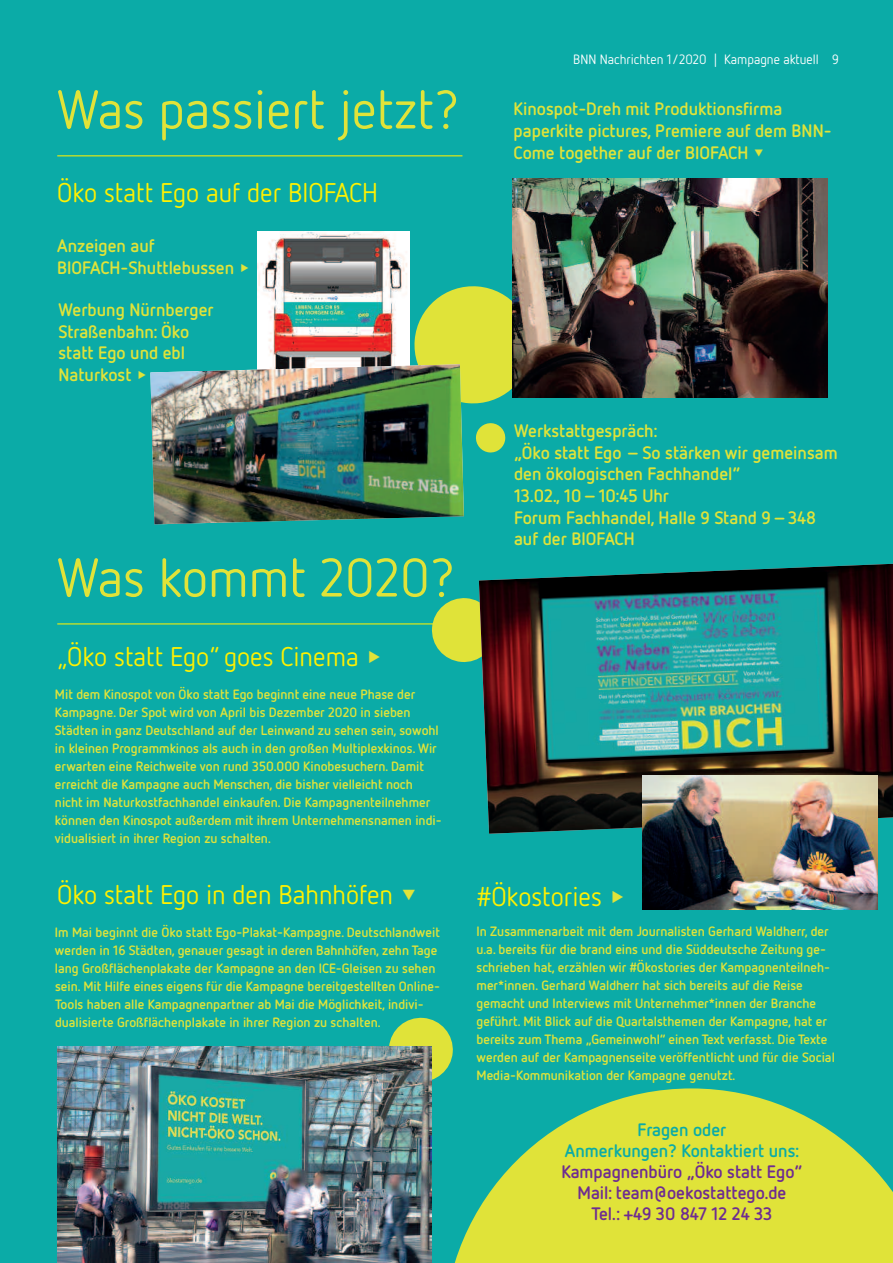
<style>
.page{position:relative;width:893px;height:1263px;background:#0baba7}
.page>*{position:absolute;margin:0;border:0;box-sizing:border-box;transform-origin:0 0}
.t1{font:54px "Netto";color:#e0e339}
.t2{font:27px "Netto";color:#fff101}
.t3{font:700 18px/21.8px "Netto";color:#e0e339}
.t4{font:700 18px/21px "Netto";color:#6e2c91;text-align:center}
.t5{font:700 18px/21px "Netto";color:#0baba7;text-align:center}
.t6{font:700 13.5px/18px "Netto";color:#e0e339}
.t7{font:13.5px "Netto";color:#fff}
.s1{color:#e0e339}
</style>
<div class="page">
<hr style="left:57px;top:155px;width:405px;height:1px;background:#fff101">
<hr style="left:57px;top:623px;width:401px;height:1px;background:#fff101">
<svg style="left:414px;top:284px;width:99px;height:120px;background:#bed848"></svg>
<img style="left:513px;top:179px;width:315px;height:219px">
<svg style="left:476px;top:423px;width:30px;height:30px"></svg>
<img style="left:258px;top:232px;width:152px;height:132px">
<img style="left:150px;top:364px;width:314px;height:160px">
<svg style="left:431px;top:598px;width:48px;height:64px"></svg>
<img style="left:479px;top:563px;width:414px;height:271px">
<svg style="left:389px;top:1017px;width:64px;height:63px"></svg>
<img style="left:57px;top:1046px;width:375px;height:217px">
<img style="left:643px;top:775px;width:235px;height:134px">
<svg style="left:454px;top:1088px;width:439px;height:175px;fill:#e0e339"></svg>
<h1 class="t1" style="left:57px;top:91px;width:403px">Was passiert jetzt?</h1>
<h2 class="t2" style="left:57px;top:183px;width:322px">Öko statt Ego auf der BIOFACH</h2>
<h3 class="t3" style="left:57px;top:237px;width:195px">Anzeigen auf<br>BIOFACH-Shuttlebussen ◆</h3>
<h3 class="t3" style="left:58px;top:301px;width:157px">Werbung Nürnberger<br>Straßenbahn: Öko statt Ego und ebl<br>Naturkost ◆</h3>
<h1 class="t1" style="left:57px;top:559px;width:399px">Was kommt 2020?</h1>
<h2 class="t2" style="left:57px;top:647px;width:328px">„Öko statt Ego“ goes Cinema <span class="s1">◆</span></h2>
<p class="t6" style="left:55px;top:686px;width:388px">Mit dem Kinospot von Öko statt Ego beginnt eine neue Phase der Kampagne. Der Spot wird von April bis Dezember 2020 in sieben Städten in ganz Deutschland auf der Leinwand zu sehen sein, sowohl in kleinen Programmkinos als auch in den großen Multiplexkinos. Wir erwarten eine Reichweite von rund 350.000 Kinobesuchern. Damit erreicht die Kampagne auch Menschen, die bisher vielleicht noch nicht im Naturkostfachhandel einkaufen. Die Kampagnenteilnehmer können den Kinospot außerdem mit ihrem Unternehmensnamen indi&shy;vidualisiert in ihrer Region zu schalten.</p>
<h2 class="t2" style="left:57px;top:885px;width:362px">Öko statt Ego in den Bahnhöfen <span class="s1">▼</span></h2>
<p class="t7" style="left:573px;top:55px;width:267px">BNN Nachrichten 1/2020 | Kampagne aktuell 9</p>
<h3 class="t3" style="left:514px;top:100px;width:320px">Kinospot-Dreh mit Produktionsfirma paperkite pictures, Premiere auf dem BNN-<br>Come together auf der BIOFACH ▼</h3>
<h3 class="t3" style="left:514px;top:422px;width:325px">Werkstattgespräch:<br>„Öko statt Ego –So stärken wir gemeinsam den ökologischen Fachhandel“<br>13.02., 10–10:45 Uhr<br>Forum Fachhandel, Halle 9 Stand 9–348 auf der BIOFACH</h3>
<h2 class="t2" style="left:477px;top:887px;width:151px">#Ökostories <span class="s1">◆</span></h2>
<p class="t6" style="left:55px;top:925px;width:387px">Im Mai beginnt die Öko statt Ego-Plakat-Kampagne. Deutschlandweit werden in 16 Städten, genauer gesagt in deren Bahnhöfen, zehn Tage lang Großflächenplakate der Kampagne an den ICE-Gleisen zu sehen sein. Mit Hilfe eines eigens für die Kampagne bereitgestellten Online-Tools haben alle Kampagnenpartner ab Mai die Möglichkeit, indivi&shy;dualisierte Großflächenplakate in ihrer Region zu schalten.</p>
<p class="t6" style="left:476px;top:923px;width:360px">In Zusammenarbeit mit dem Journalisten Gerhard Waldherr, der u.a. bereits für die brand eins und die Süddeutsche Zeitung ge&shy;schrieben hat, erzählen wir #Ökostories der Kampagnenteilneh&shy;mer*innen. Gerhard Waldherr hat sich bereits auf die Reise gemacht und Interviews mit Unternehmer*innen der Branche geführt. Mit Blick auf die Quartalsthemen der Kampagne, hat er bereits zum Thema „Gemeinwohl“ einen Text verfasst. Die Texte werden auf der Kampagnenseite veröffentlicht und für die Social Media-Kommunikation der Kampagne genutzt.</p>
<h3 class="t5" style="left:565px;top:1121px;width:236px">Fragen oder<br>Anmerkungen? Kontaktiert uns:</h3>
<h3 class="t4" style="left:561px;top:1163px;width:243px">Kampagnenbüro „Öko statt Ego“<br>Mail: team@oekostattego.de<br>Tel.: +49 30 847 12 24 33</h3>
</div>
